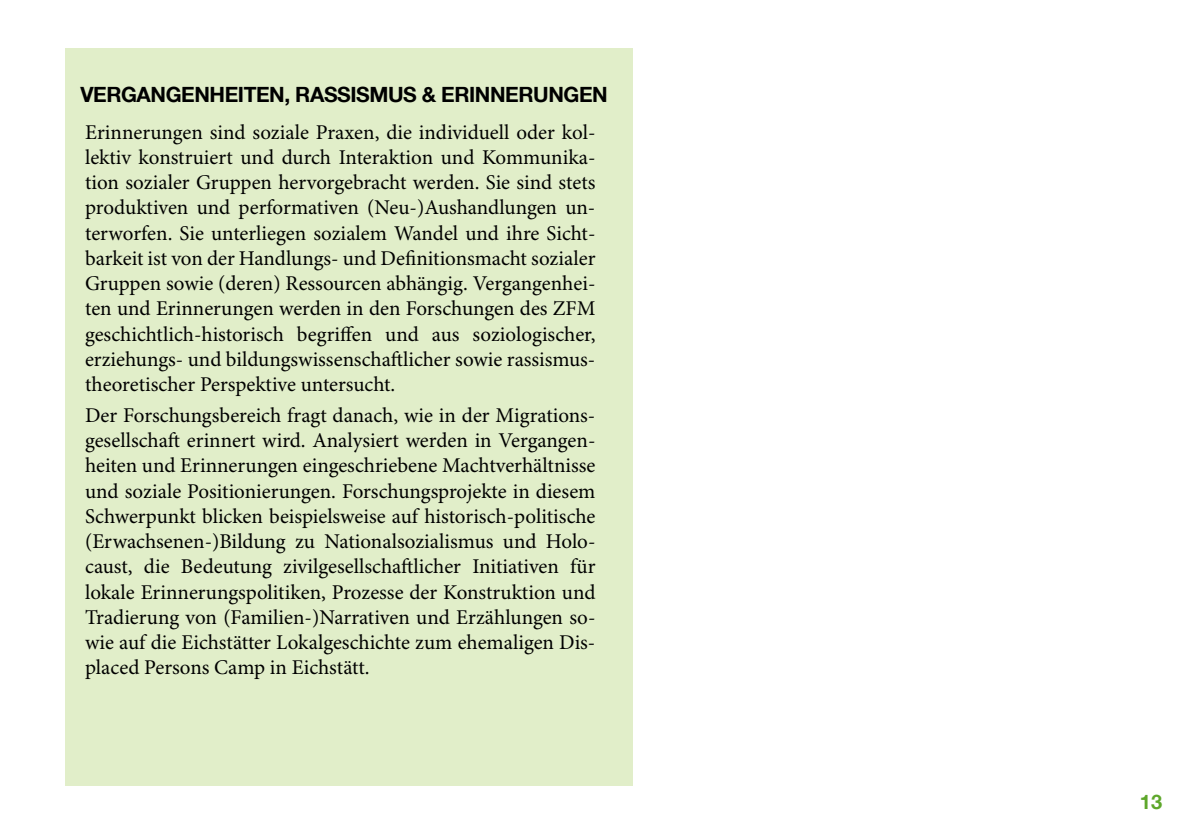
<style>
.page{position:relative;width:1191px;height:840px;background:#fff}
.page>*{position:absolute;margin:0;border:0;box-sizing:border-box;transform-origin:0 0}
.t1{font:21px/25.2px "Minion Pro";letter-spacing:-.005em;color:#000;text-align:justify}
.t2{font:700 21px "Helvetica Neue LT Com";letter-spacing:-.02em;color:#000}
.t3{font:700 20px "Helvetica Neue LT Com";color:#5ea72b}
</style>
<div class="page">
<div style="left:65px;top:48px;width:567px;height:737px;background:#e1eec9"></div>
<p class="t2" style="left:80px;top:81px;width:529px">VERGANGENHEITEN, RASSISMUS &amp; ERINNERUNGEN</p>
<p class="t1" style="left:85px;top:120px;width:512px">Erinnerungen sind soziale Praxen, die individuell oder kol&shy;lektiv konstruiert und durch Interaktion und Kommunika&shy;tion sozialer Gruppen hervorgebracht werden. Sie sind stets produktiven und performativen (Neu-)Aushandlungen un&shy;terworfen. Sie unterliegen sozialem Wandel und ihre Sicht&shy;barkeit ist von der Handlungs- und Definitionsmacht sozialer Gruppen sowie (deren) Ressourcen abhängig. Vergangenhei&shy;ten und Erinnerungen werden in den Forschungen des ZFM geschichtlich-historisch begriffen und aus soziologischer, erziehungs- und bildungswissenschaftlicher sowie rassismus&shy;theoretischer Perspektive untersucht.</p>
<p class="t1" style="left:85px;top:403px;width:512px">Der Forschungsbereich fragt danach, wie in der Migrations&shy;gesellschaft erinnert wird. Analysiert werden in Vergangen&shy;heiten und Erinnerungen eingeschriebene Machtverhältnisse und soziale Positionierungen. Forschungsprojekte in diesem Schwerpunkt blicken beispielsweise auf historisch-politische (Erwachsenen-)Bildung zu Nationalsozialismus und Holo&shy;caust, die Bedeutung zivilgesellschaftlicher Initiativen für lokale Erinnerungspolitiken, Prozesse der Konstruktion und Tradierung von (Familien-)Narrativen und Erzählungen so&shy;wie auf die Eichstätter Lokalgeschichte zum ehemaligen Dis&shy;placed Persons Camp in Eichstätt.</p>
<p class="t3" style="left:1140px;top:788px;width:24px">13</p>
</div>
